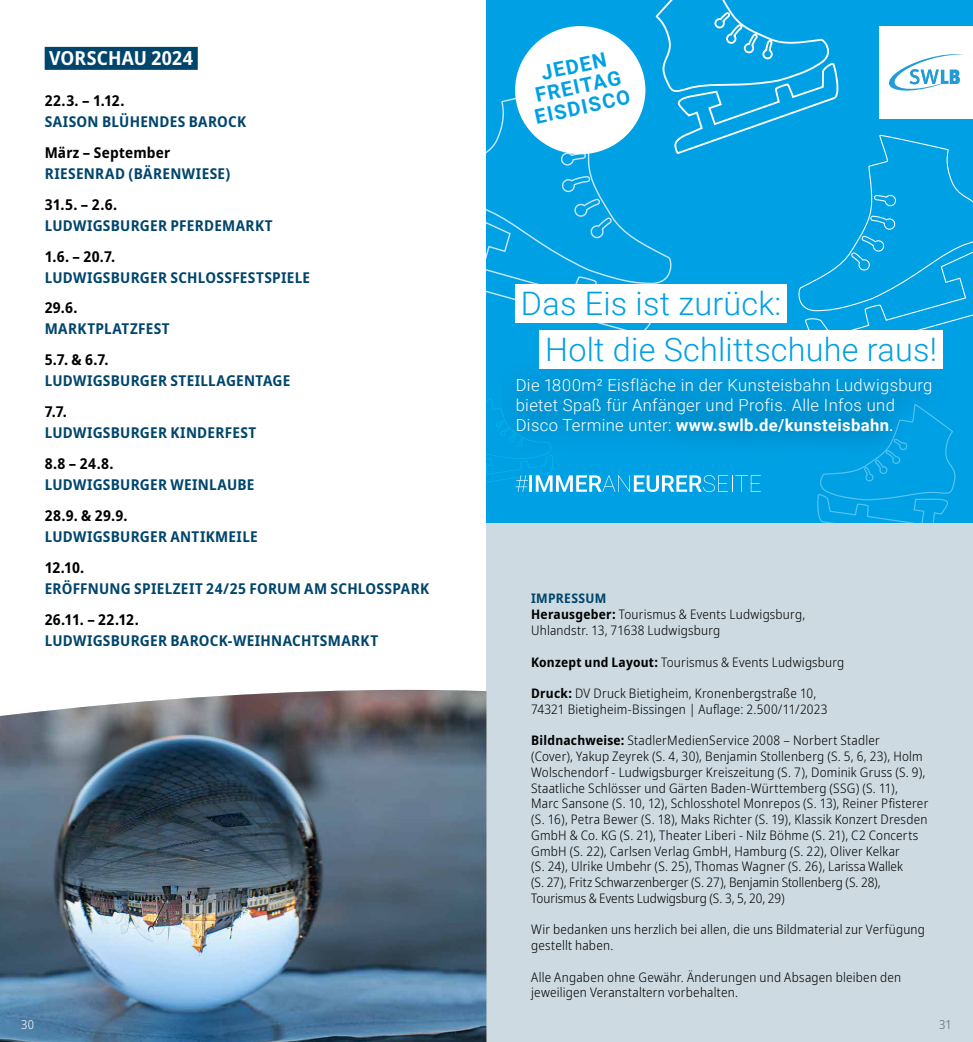
<style>
.page{position:relative;width:973px;height:1042px;background:#fff}
.page>*{position:absolute;margin:0;border:0;box-sizing:border-box;transform-origin:0 0}
.t1{font:300 32.38px/46.4px "Roboto";letter-spacing:.005em;color:#00a0e4}
.t2{font:700 20.12px/20.8px "Roboto";color:#00a0e4;text-align:center}
.t3{font:700 semi-condensed 19.25px "Noto Sans";letter-spacing:.005em;color:#fff}
.t4{font:300 16.62px/19.6px "Roboto";letter-spacing:.02em;color:#fff}
.t5{font:700 semi-condensed 14.88px "Noto Sans";letter-spacing:.02em;color:#00456c}
.t6{font:700 semi-condensed 14.88px "Noto Sans";letter-spacing:.015em;color:#000}
.t7{font:300 semi-condensed 13.12px/15.8px "Noto Sans";letter-spacing:.015em;color:#000}
.t8{font:300 semi-condensed 12.25px "Noto Sans";color:#fff}
.t9{font:300 semi-condensed 12.25px "Noto Sans";color:#646363}
.s1{font-weight:700}
.s2{font-weight:400}
.s3{font-weight:700;color:#00456c}
</style>
<div class="page">
<div style="left:486px;top:0;width:486px;height:1042px;background:#cddae2"></div>
<div style="left:45px;top:47px;width:153px;height:23px;background:#00456c"></div>
<img style="left:0;top:690px;width:486px;height:352px">
<div style="left:486px;top:0;width:486px;height:522px;background:#00a0e4"></div>
<svg style="left:817px;top:456px;width:139px;height:66px"></svg>
<svg style="left:486px;top:398px;width:274px;height:94px"></svg>
<img style="left:491px;top:377px;width:462px;height:79px">
<img style="left:878px;top:404px;width:74px;height:52px">
<img style="left:491px;top:400px;width:60px;height:56px">
<div style="left:539px;top:330px;width:404px;height:39px;background:#fff"></div>
<svg style="left:486px;top:0;width:487px;height:356px"></svg>
<h3 class="t3" style="left:49px;top:44px;width:146px">VORSCHAU 2024</h3>
<p class="t6" style="left:45px;top:90px;width:81px">22.3. – 1.12.</p>
<p class="t5" style="left:45px;top:111px;width:203px">SAISON BLÜHENDES BAROCK</p>
<p class="t6" style="left:45px;top:142px;width:127px">März – September</p>
<p class="t5" style="left:45px;top:163px;width:187px">RIESENRAD (BÄRENWIESE)</p>
<p class="t6" style="left:45px;top:194px;width:74px">31.5. – 2.6.</p>
<p class="t5" style="left:45px;top:215px;width:229px">LUDWIGSBURGER PFERDEMARKT</p>
<p class="t6" style="left:45px;top:245px;width:72px">1.6. – 20.7.</p>
<p class="t5" style="left:45px;top:266px;width:267px">LUDWIGSBURGER SCHLOSSFESTSPIELE</p>
<p class="t6" style="left:45px;top:297px;width:34px">29.6.</p>
<p class="t5" style="left:45px;top:318px;width:126px">MARKTPLATZFEST</p>
<p class="t6" style="left:45px;top:349px;width:66px">5.7. &amp; 6.7.</p>
<p class="t5" style="left:45px;top:370px;width:247px">LUDWIGSBURGER STEILLAGENTAGE</p>
<p class="t6" style="left:45px;top:401px;width:24px">7.7.</p>
<p class="t5" style="left:45px;top:422px;width:213px">LUDWIGSBURGER KINDERFEST</p>
<p class="t6" style="left:45px;top:453px;width:70px">8.8 – 24.8.</p>
<p class="t5" style="left:45px;top:474px;width:211px">LUDWIGSBURGER WEINLAUBE</p>
<p class="t6" style="left:45px;top:505px;width:84px">28.9. &amp; 29.9.</p>
<p class="t5" style="left:45px;top:526px;width:214px">LUDWIGSBURGER ANTIKMEILE</p>
<p class="t6" style="left:45px;top:557px;width:41px">12.10.</p>
<p class="t5" style="left:45px;top:578px;width:386px">ERÖFFNUNG SPIELZEIT 24/25 FORUM AM SCHLOSSPARK</p>
<p class="t6" style="left:45px;top:609px;width:96px">26.11. – 22.12.</p>
<p class="t5" style="left:45px;top:630px;width:335px">LUDWIGSBURGER BAROCK-WEIHNACHTSMARKT</p>
<h2 class="t2" style="left:524px;top:65px;width:99px;rotate:-12deg">JEDEN<br>FREITAG<br>EISDISCO</h2>
<h1 class="t1" style="left:545px;top:279px;width:393px;text-indent:-24px">Das Eis ist zurück:<br>Holt die Schlittschuhe raus!</h1>
<p class="t4" style="left:515px;top:375px;width:418px">Die 1800m² Eisfläche in der Kunsteisbahn Ludwigsburg bietet Spaß für Anfänger und Profis. Alle Infos und<br>Disco Termine unter: <span class="s1">www.swlb.de/kunsteisbahn</span><span class="s2">.</span></p>
<p class="t7" style="left:531px;top:591px;width:275px"><span class="s3">IMPRESSUM<br></span><span class="s1">Herausgeber:</span> Tourismus &amp; Events Ludwigsburg,<br>Uhlandstr. 13, 71638 Ludwigsburg</p>
<p class="t7" style="left:531px;top:654px;width:315px"><span class="s1">Konzept und Layout:</span> Tourismus &amp; Events Ludwigsburg</p>
<p class="t7" style="left:531px;top:686px;width:298px"><span class="s1">Druck:</span> DV Druck Bietigheim, Kronenbergstraße 10,<br>74321 Bietigheim-Bissingen | Auflage: 2.500/11/2023</p>
<p class="t7" style="left:531px;top:733px;width:398px"><span class="s1">Bildnachweise:</span> StadlerMedienService 2008 – Norbert Stadler<br>(Cover), Yakup Zeyrek (S. 4, 30), Benjamin Stollenberg (S. 5, 6, 23), Holm Wolschendorf - Ludwigsburger Kreiszeitung (S. 7), Dominik Gruss (S. 9), Staatliche Schlösser und Gärten Baden-Württemberg (SSG) (S. 11), Marc Sansone (S. 10, 12), Schlosshotel Monrepos (S. 13), Reiner Pfisterer (S. 16), Petra Bewer (S. 18), Maks Richter (S. 19), Klassik Konzert Dresden GmbH &amp; Co. KG (S. 21), Theater Liberi - Nilz Böhme (S. 21), C2 Concerts GmbH (S. 22), Carlsen Verlag GmbH, Hamburg (S. 22), Oliver Kelkar<br>(S. 24), Ulrike Umbehr (S. 25), Thomas Wagner (S. 26), Larissa Wallek<br>(S. 27), Fritz Schwarzenberger (S. 27), Benjamin Stollenberg (S. 28), Tourismus &amp; Events Ludwigsburg (S. 3, 5, 20, 29)</p>
<p class="t7" style="left:531px;top:922px;width:395px">Wir bedanken uns herzlich bei allen, die uns Bildmaterial zur Verfügung gestellt haben.</p>
<p class="t7" style="left:531px;top:969px;width:371px">Alle Angaben ohne Gewähr. Änderungen und Absagen bleiben den jeweiligen Veranstaltern vorbehalten.</p>
<p class="t8" style="left:21px;top:1016px;width:14px">30</p>
<p class="t9" style="left:938px;top:1016px;width:14px">31</p>
</div>
